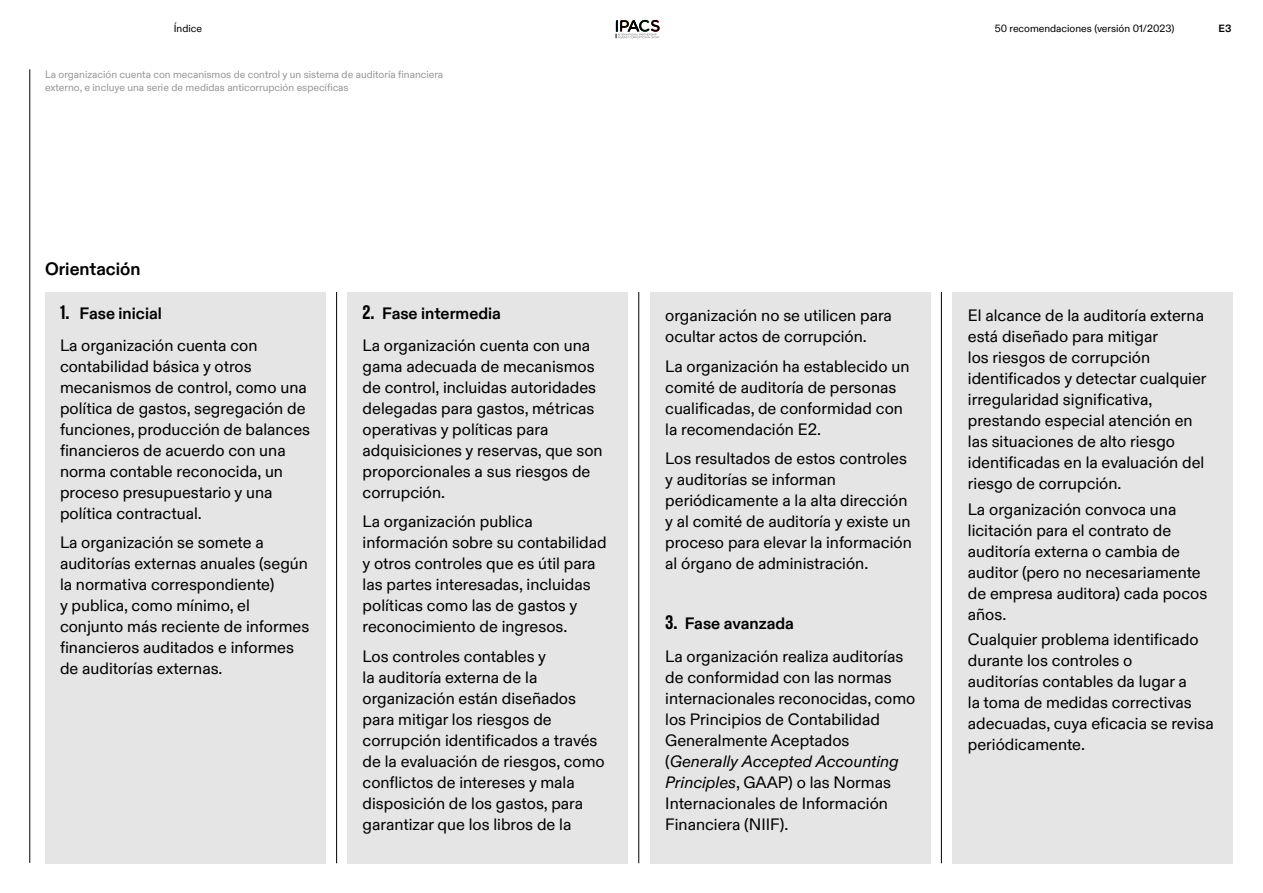
<style>
.page{position:relative;width:1263px;height:893px;background:#fff}
.page>*{position:absolute;margin:0;border:0;box-sizing:border-box;transform-origin:0 0}
.t1{font:700 18px "Olympic Sans";color:#000}
.t2{font:16.5px/21px "Olympic Sans";color:#000}
.t3{font:10.5px/13.5px "Olympic Sans";color:#969696}
.t4{font:10.5px "Olympic Sans";color:#000}
.t5{font:700 10.5px "Olympic Sans";color:#000}
.s1{font-family:"Olympic Headline";font-size:19.5px}
.s2{font-weight:700}
.s3{font-style:italic}
</style>
<div class="page">
<hr style="left:30px;top:69px;width:1px;height:794px;background:#000">
<hr style="left:638px;top:292px;width:1px;height:571px;background:#000">
<hr style="left:336px;top:292px;width:1px;height:571px;background:#000">
<div style="left:45px;top:292px;width:280px;height:571px;background:#e5e5e5"></div>
<div style="left:348px;top:292px;width:280px;height:571px;background:#e5e5e5"></div>
<div style="left:650px;top:292px;width:280px;height:571px;background:#e5e5e5"></div>
<hr style="left:941px;top:292px;width:1px;height:571px;background:#000">
<div style="left:953px;top:292px;width:280px;height:571px;background:#e5e5e5"></div>
<svg style="left:616px;top:20px;width:44px;height:18px"></svg>
<p class="t4" style="left:174px;top:20px;width:30px">Índice</p>
<p class="t4" style="left:995px;top:20px;width:181px">50 recomendaciones (versión 01/2023)</p>
<p class="t5" style="left:1218px;top:20px;width:14px">E3</p>
<p class="t3" style="left:45px;top:67px;width:400px">La organización cuenta con mecanismos de control y un sistema de auditoría financiera externo, e incluye una serie de medidas anticorrupción específicas</p>
<p class="t1" style="left:45px;top:255px;width:97px">Orientación</p>
<p class="t2" style="left:60px;top:296px;width:199px;line-height:32.2px"><span class="s1">1.</span> <span class="s2">Fase inicial<br></span>La organización cuenta con</p>
<p class="t2" style="left:60px;top:354px;width:252px">contabilidad básica y otros mecanismos de control, como una política de gastos, segregación de funciones, producción de balances financieros de acuerdo con una norma contable reconocida, un proceso presupuestario y una política contractual.</p>
<p class="t2" style="left:60px;top:531px;width:251px">La organización se somete a auditorías externas anuales (según la normativa correspondiente)<br>y publica, como mínimo, el conjunto más reciente de informes financieros auditados e informes de auditorías externas.</p>
<p class="t2" style="left:363px;top:296px;width:229px;line-height:32.2px"><span class="s1">2.</span> <span class="s2">Fase intermedia<br></span>La organización cuenta con una</p>
<p class="t2" style="left:363px;top:354px;width:242px">gama adecuada de mecanismos de control, incluidas autoridades delegadas para gastos, métricas operativas y políticas para adquisiciones y reservas, que son proporcionales a sus riesgos de corrupción.</p>
<p class="t2" style="left:363px;top:510px;width:245px">La organización publica información sobre su contabilidad y otros controles que es útil para las partes interesadas, incluidas políticas como las de gastos y reconocimiento de ingresos.</p>
<p class="t2" style="left:363px;top:644px;width:244px">Los controles contables y<br>la auditoría externa de la organización están diseñados para mitigar los riesgos de corrupción identificados a través de la evaluación de riesgos, como conflictos de intereses y mala disposición de los gastos, para garantizar que los libros de la</p>
<p class="t2" style="left:665px;top:304px;width:228px">organización no se utilicen para ocultar actos de corrupción.</p>
<p class="t2" style="left:665px;top:354px;width:246px">La organización ha establecido un comité de auditoría de personas cualificadas, de conformidad con la recomendación E2.</p>
<p class="t2" style="left:665px;top:447px;width:248px">Los resultados de estos controles y auditorías se informan periódicamente a la alta dirección y al comité de auditoría y existe un proceso para elevar la información al órgano de administración.</p>
<p class="t2" style="left:665px;top:606px;width:240px;line-height:32.4px"><span class="s1">3.</span> <span class="s2">Fase avanzada<br></span>La organización realiza auditorías</p>
<p class="t2" style="left:665px;top:665px;width:252px">de conformidad con las normas internacionales reconocidas, como los Principios de Contabilidad<br>Generalmente Aceptados (<span class="s3">Generally Accepted Accounting<br>Principles</span>, GAAP) o las Normas<br>Internacionales de Información<br>Financiera (NIIF).</p>
<p class="t2" style="left:968px;top:304px;width:240px">El alcance de la auditoría externa está diseñado para mitigar<br>los riesgos de corrupción identificados y detectar cualquier irregularidad significativa, prestando especial atención en las situaciones de alto riesgo identificadas en la evaluación del riesgo de corrupción.</p>
<p class="t2" style="left:968px;top:497px;width:241px">La organización convoca una licitación para el contrato de auditoría externa o cambia de auditor (pero no necesariamente de empresa auditora) cada pocos años.</p>
<p class="t2" style="left:968px;top:627px;width:247px">Cualquier problema identificado durante los controles o<br>auditorías contables da lugar a<br>la toma de medidas correctivas adecuadas, cuya eficacia se revisa periódicamente.</p>
</div>
